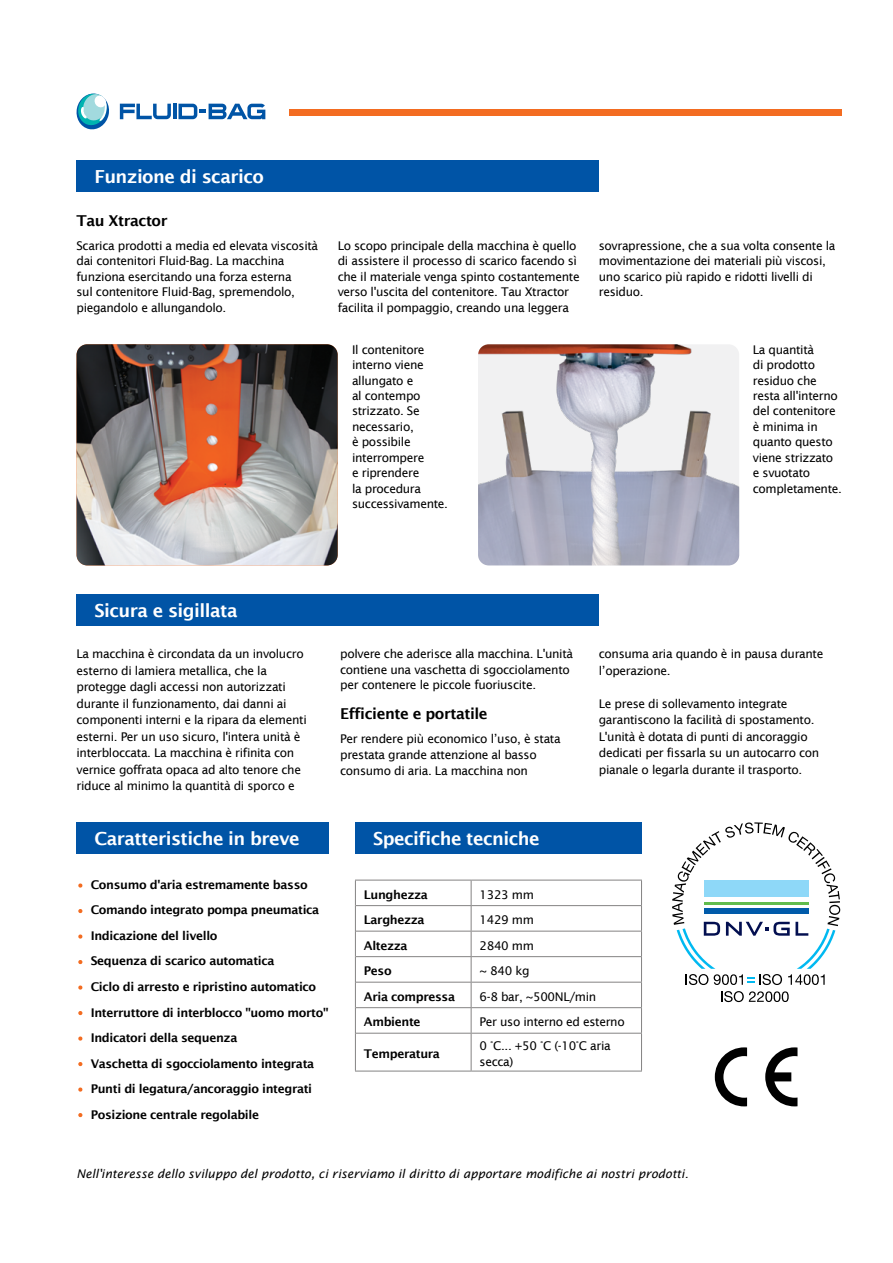
<style>
.page{position:relative;width:893px;height:1263px;background:#fff}
.page>*{position:absolute;margin:0;border:0;box-sizing:border-box;transform-origin:0 0}
.t1{font:600 18px "Lucida Sans";letter-spacing:-.03em;color:#fff}
.t2{font:600 15px "Lucida Sans";letter-spacing:-.03em;color:#000}
.t3{font:12px/15.5px "Lucida Sans";letter-spacing:-.03em;color:#000}
.t4{font:600 12px "Lucida Sans";letter-spacing:-.03em;color:#000}
.t5{font:italic 12px "Lucida Sans";color:#000}
.s1{color:#f36c21}
</style>
<div class="page">
<svg style="left:76px;top:93px;width:33px;height:37px"></svg>
<svg style="left:120px;top:104px;width:51px;height:15px"></svg>
<hr style="left:173px;top:104px;width:3px;height:15px;background:#0054a6">
<svg style="left:178px;top:104px;width:87px;height:15px"></svg>
<div style="left:289px;top:110px;width:553px;height:6px;background:#f36c21"></div>
<div style="left:77px;top:161px;width:522px;height:31px;background:#0054a6"></div>
<div style="left:77px;top:822px;width:252px;height:32px;background:#0054a6"></div>
<div style="left:355px;top:822px;width:287px;height:32px;background:#0054a6"></div>
<hr style="left:355px;top:880px;width:116px;height:1px;background:#848383">
<hr style="left:471px;top:880px;width:171px;height:1px;background:#848383">
<hr style="left:356px;top:905px;width:115px;height:1px;background:#848383">
<hr style="left:471px;top:905px;width:171px;height:1px;background:#848383">
<hr style="left:356px;top:931px;width:115px;height:1px;background:#848383">
<hr style="left:471px;top:931px;width:171px;height:1px;background:#848383">
<hr style="left:356px;top:956px;width:115px;height:1px;background:#848383">
<hr style="left:471px;top:956px;width:171px;height:1px;background:#848383">
<hr style="left:356px;top:982px;width:115px;height:1px;background:#848383">
<hr style="left:471px;top:982px;width:171px;height:1px;background:#848383">
<hr style="left:356px;top:1007px;width:115px;height:1px;background:#848383">
<hr style="left:471px;top:1007px;width:171px;height:1px;background:#848383">
<svg style="left:471px;top:880px;width:1px;height:153px"></svg>
<svg style="left:641px;top:880px;width:1px;height:153px"></svg>
<hr style="left:356px;top:1033px;width:115px;height:1px;background:#848383">
<hr style="left:471px;top:1033px;width:171px;height:1px;background:#848383">
<hr style="left:471px;top:1033px;width:1px;height:38px;background:#848383">
<hr style="left:641px;top:1033px;width:1px;height:38px;background:#848383">
<hr style="left:355px;top:1071px;width:116px;height:1px;background:#848383">
<hr style="left:471px;top:1071px;width:171px;height:1px;background:#848383">
<svg style="left:355px;top:880px;width:1px;height:153px"></svg>
<hr style="left:355px;top:1033px;width:1px;height:38px;background:#848383">
<div style="left:77px;top:594px;width:522px;height:32px;background:#0054a6"></div>
<svg style="left:672px;top:822px;width:168px;height:163px"></svg>
<svg style="left:721px;top:991px;width:68px;height:11px"></svg>
<svg style="left:715px;top:1047px;width:32px;height:59px"></svg>
<svg style="left:765px;top:1047px;width:32px;height:59px"></svg>
<img style="left:77px;top:344px;width:261px;height:221px">
<img style="left:478px;top:344px;width:261px;height:221px">
<h1 class="t1" style="left:95px;top:167px;width:171px">Funzione di scarico</h1>
<p class="t2" style="left:77px;top:212px;width:93px">Tau Xtractor</p>
<p class="t3" style="left:77px;top:238px;width:243px">Scarica prodotti a media ed elevata viscosità dai contenitori Fluid-Bag. La macchina funziona esercitando una forza esterna<br>sul contenitore Fluid-Bag, spremendolo, piegandolo e allungandolo.</p>
<p class="t3" style="left:338px;top:238px;width:244px">Lo scopo principale della macchina è quello di assistere il processo di scarico facendo sì che il materiale venga spinto costantemente verso l'uscita del contenitore. Tau Xtractor facilita il pompaggio, creando una leggera</p>
<p class="t3" style="left:599px;top:238px;width:238px">sovrapressione, che a sua volta consente la movimentazione dei materiali più viscosi, uno scarico più rapido e ridotti livelli di residuo.</p>
<p class="t3" style="left:352px;top:342px;width:98px">Il contenitore interno viene allungato e<br>al contempo strizzato. Se necessario,<br>è possibile interrompere<br>e riprendere<br>la procedura successivamente.</p>
<p class="t3" style="left:753px;top:342px;width:91px">La quantità<br>di prodotto residuo che resta all'interno del contenitore è minima in quanto questo viene strizzato e svuotato completamente.</p>
<h1 class="t1" style="left:95px;top:600px;width:145px">Sicura e sigillata</h1>
<p class="t3" style="left:77px;top:645px;width:232px;line-height:16.5px">La macchina è circondata da un involucro esterno di lamiera metallica, che la protegge dagli accessi non autorizzati durante il funzionamento, dai danni ai componenti interni e la ripara da elementi esterni. Per un uso sicuro, l'intera unità è interbloccata. La macchina è rifinita con vernice goffrata opaca ad alto tenore che riduce al minimo la quantità di sporco e</p>
<p class="t3" style="left:340px;top:646px;width:234px">polvere che aderisce alla macchina. L'unità contiene una vaschetta di sgocciolamento per contenere le piccole fuoriuscite.</p>
<p class="t2" style="left:340px;top:705px;width:149px">Efficiente e portatile</p>
<p class="t3" style="left:340px;top:731px;width:222px;line-height:16px">Per rendere più economico l’uso, è stata prestata grande attenzione al basso consumo di aria. La macchina non</p>
<p class="t3" style="left:599px;top:645px;width:226px;line-height:16.5px">consuma aria quando è in pausa durante l’operazione.</p>
<p class="t3" style="left:599px;top:695px;width:222px;line-height:16.5px">Le prese di sollevamento integrate garantiscono la facilità di spostamento.<br>L'unità è dotata di punti di ancoraggio dedicati per fissarla su un autocarro con pianale o legarla durante il trasporto.</p>
<h1 class="t1" style="left:95px;top:828px;width:207px">Caratteristiche in breve</h1>
<h1 class="t1" style="left:373px;top:828px;width:168px">Specifiche tecniche</h1>
<p class="t4" style="left:77px;top:878px;width:233px"><span class="s1">•</span> Consumo d'aria estremamente basso</p>
<p class="t4" style="left:77px;top:903px;width:244px"><span class="s1">•</span> Comando integrato pompa pneumatica</p>
<p class="t4" style="left:77px;top:929px;width:143px"><span class="s1">•</span> Indicazione del livello</p>
<p class="t4" style="left:77px;top:954px;width:199px"><span class="s1">•</span> Sequenza di scarico automatica</p>
<p class="t4" style="left:77px;top:980px;width:241px"><span class="s1">•</span> Ciclo di arresto e ripristino automatico</p>
<p class="t4" style="left:77px;top:1005px;width:253px"><span class="s1">•</span> Interruttore di interblocco "uomo morto"</p>
<p class="t4" style="left:77px;top:1031px;width:162px"><span class="s1">•</span> Indicatori della sequenza</p>
<p class="t4" style="left:77px;top:1056px;width:239px"><span class="s1">•</span> Vaschetta di sgocciolamento integrata</p>
<p class="t4" style="left:77px;top:1082px;width:237px"><span class="s1">•</span> Punti di legatura/ancoraggio integrati</p>
<p class="t4" style="left:77px;top:1107px;width:184px"><span class="s1">•</span> Posizione centrale regolabile</p>
<p class="t4" style="left:364px;top:887px;width:65px">Lunghezza</p>
<p class="t3" style="left:480px;top:886px;width:56px">1323 mm</p>
<p class="t4" style="left:364px;top:913px;width:62px">Larghezza</p>
<p class="t3" style="left:480px;top:912px;width:56px">1429 mm</p>
<p class="t4" style="left:364px;top:938px;width:45px">Altezza</p>
<p class="t3" style="left:480px;top:937px;width:56px">2840 mm</p>
<p class="t4" style="left:364px;top:964px;width:29px">Peso</p>
<p class="t3" style="left:480px;top:963px;width:51px">~ 840 kg</p>
<p class="t4" style="left:364px;top:989px;width:93px">Aria compressa</p>
<p class="t3" style="left:480px;top:988px;width:118px">6-8 bar, ~500NL/min</p>
<p class="t4" style="left:364px;top:1015px;width:58px">Ambiente</p>
<p class="t3" style="left:480px;top:1014px;width:147px">Per uso interno ed esterno</p>
<p class="t4" style="left:364px;top:1047px;width:78px">Temperatura</p>
<p class="t3" style="left:480px;top:1038px;width:133px">0 °C... +50 °C (-10°C aria secca)</p>
<p class="t5" style="left:77px;top:1167px;width:613px">Nell'interesse dello sviluppo del prodotto, ci riserviamo il diritto di apportare modifiche ai nostri prodotti.</p>
</div>
